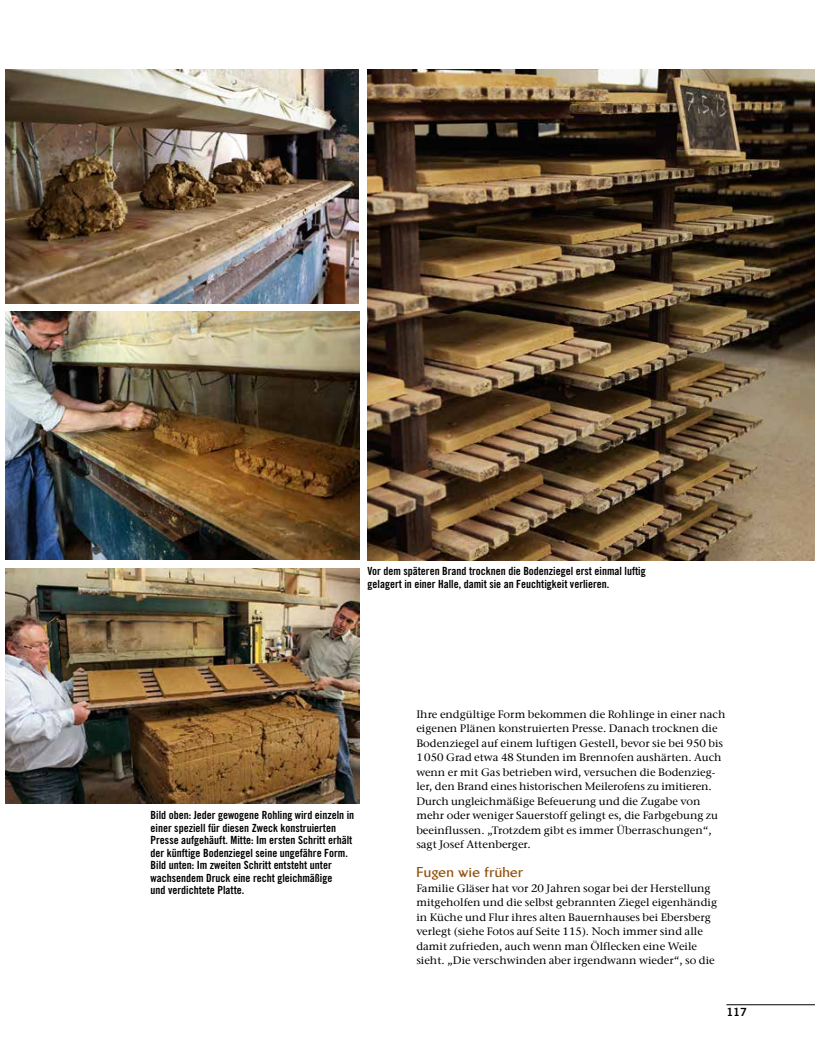
<style>
.page{position:relative;width:815px;height:1053px;background:#fff}
.page>*{position:absolute;margin:0;border:0;box-sizing:border-box;transform-origin:0 0}
.t1{font:700 13.75px "Brewery Pro";letter-spacing:.025em;color:#92500b}
.t2{font:11.25px/12.5px "Trade Gothic LT Pro Bd Cn 20";color:#000}
.t3{font:11.25px "Trade Gothic LT Pro Bd 2";color:#000}
.t4{font:500 10.75px/14.5px "ITC Stone Serif Com";color:#000;scale:1.05 1}
</style>
<div class="page">
<hr style="left:726px;top:1004px;width:89px;height:1px;background:#000">
<img style="left:5px;top:70px;width:354px;height:233px">
<img style="left:6px;top:568px;width:353px;height:235px">
<img style="left:368px;top:70px;width:447px;height:490px">
<img style="left:6px;top:311px;width:353px;height:248px">
<p class="t2" style="left:368px;top:565px;width:280px">Vor dem späteren Brand trocknen die Bodenziegel erst einmal luftig gelagert in einer Halle, damit sie an Feuchtigkeit verlieren.</p>
<p class="t2" style="left:151px;top:808px;width:205px">Bild oben: Jeder gewogene Rohling wird einzeln in einer speziell für diesen Zweck konstruierten Presse aufgehäuft. Mitte: Im ersten Schritt erhält der künftige Bodenziegel seine ungefähre Form.<br>Bild unten: Im zweiten Schritt entsteht unter wachsendem Druck eine recht gleichmäßige<br>und verdichtete Platte.</p>
<p class="t4" style="left:416px;top:706px;width:296px">Ihre endgültige Form bekommen die Rohlinge in einer nach eigenen Plänen konstruierten Presse. Danach trocknen die Bodenziegel auf einem luftigen Gestell, bevor sie bei 950 bis 1050 Grad etwa 48 Stunden im Brennofen aushärten. Auch wenn er mit Gas betrieben wird, versuchen die Bodenzieg&shy;ler, den Brand eines historischen Meilerofens zu imitieren.<br>Durch ungleichmäßige Befeuerung und die Zugabe von mehr oder weniger Sauerstoff gelingt es, die Farbgebung zu beeinflussen. „Trotzdem gibt es immer Überraschungen“, sagt Josef Attenberger.</p>
<p class="t1" style="left:416px;top:864px;width:108px">Fugen wie früher</p>
<p class="t4" style="left:416px;top:880px;width:288px">Familie Gläser hat vor 20 Jahren sogar bei der Herstellung mitgeholfen und die selbst gebrannten Ziegel eigenhändig in Küche und Flur ihres alten Bauernhauses bei Ebersberg verlegt (siehe Fotos auf Seite 115). Noch immer sind alle damit zufrieden, auch wenn man Ölflecken eine Weile sieht. „Die verschwinden aber irgendwann wieder“, so die</p>
<p class="t3" style="left:726px;top:1004px;width:22px">117</p>
</div>
